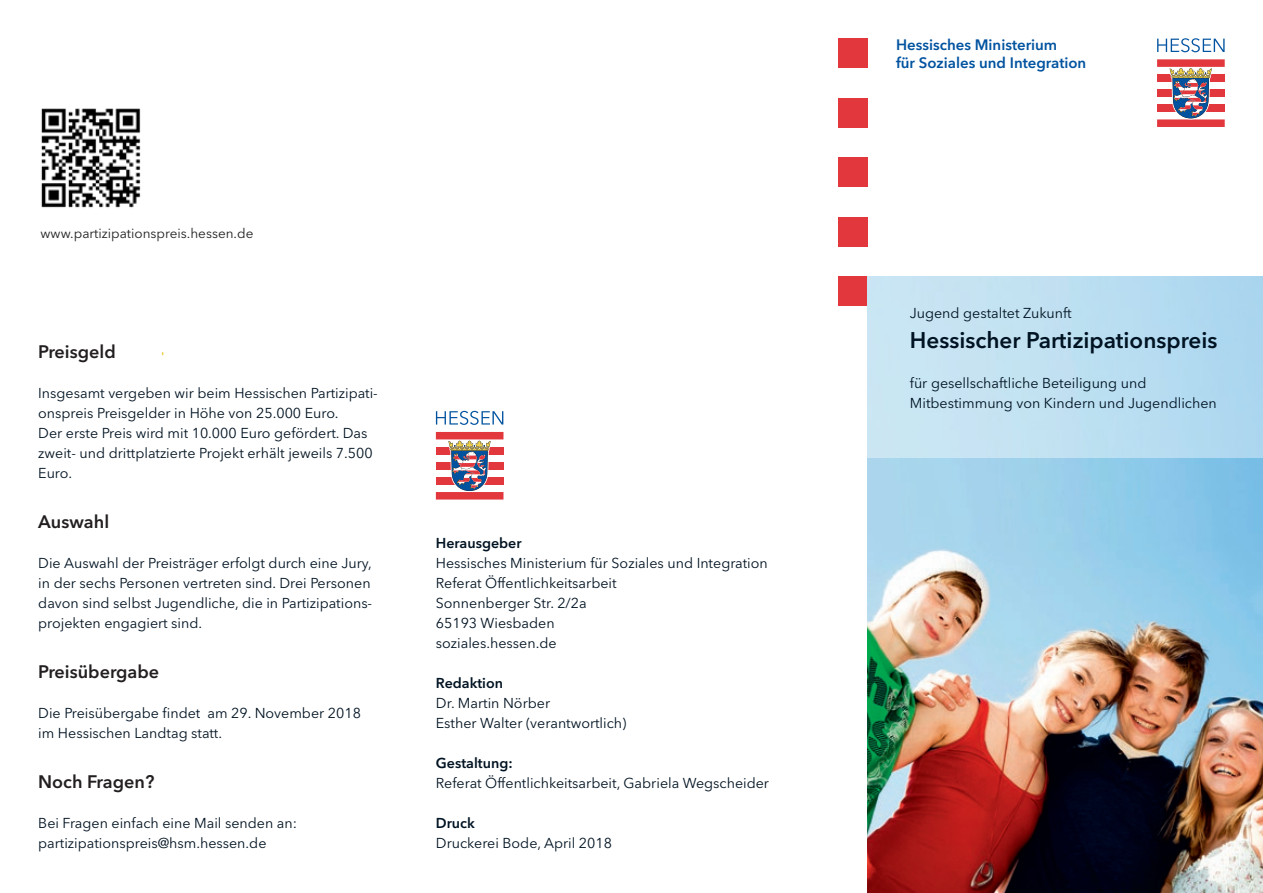
<style>
.page{position:relative;width:1263px;height:893px;background:#fff}
.page>*{position:absolute;margin:0;border:0;box-sizing:border-box;transform-origin:0 0}
.Fliesstext{font:600 22.5px "Avenir Next LT Pro";color:#001322}
.Zwischenüberschrift{font:600 18px "Avenir Next LT Pro";color:#231f20}
.t1{font:600 15px/18px "Avenir Next LT Pro";color:#0153a0}
.Fliesstext-2{font:14.25px/20px "Avenir Next LT Pro";color:#001322}
.Fliesstext-3{font:600 14.25px "Avenir Next LT Pro";color:#001322}
.t2{font:13.5px "Avenir Next LT Pro";color:#231f20}
</style>
<div class="page">
<div style="left:838px;top:38px;width:29px;height:30px;background:#e1373d"></div>
<div style="left:838px;top:98px;width:29px;height:30px;background:#e1373d"></div>
<div style="left:838px;top:157px;width:29px;height:30px;background:#e1373d"></div>
<div style="left:838px;top:217px;width:29px;height:30px;background:#e1373d"></div>
<div style="left:838px;top:276px;width:29px;height:30px;background:#e1373d"></div>
<svg style="left:1157px;top:38px;width:67px;height:14px"></svg>
<svg style="left:1157px;top:59px;width:68px;height:68px"></svg>
<img style="left:41px;top:108px;width:100px;height:100px">
<svg style="left:436px;top:411px;width:67px;height:14px"></svg>
<svg style="left:436px;top:432px;width:67px;height:68px"></svg>
<img style="left:867px;top:458px;width:396px;height:435px">
<div style="left:867px;top:276px;width:396px;height:182px;background:linear-gradient(to right,#cfe8f4,#acd7ef)"></div>
<p class="t2" style="left:41px;top:225px;width:214px">www.partizipationspreis.hessen.de</p>
<p class="Zwischenüberschrift" style="left:38px;top:341px;width:79px">Preisgeld</p>
<p class="Fliesstext-2" style="left:38px;top:383px;width:341px">Insgesamt vergeben wir beim Hessischen Partizipati&shy;onspreis Preisgelder in Höhe von 25.000 Euro.</p>
<p class="Fliesstext-2" style="left:38px;top:423px;width:336px">Der erste Preis wird mit 10.000 Euro gefördert. Das zweit- und drittplatzierte Projekt erhält jeweils 7.500<br>Euro.</p>
<p class="Zwischenüberschrift" style="left:38px;top:511px;width:72px">Auswahl</p>
<p class="Fliesstext-2" style="left:38px;top:553px;width:335px;text-align:justify">Die Auswahl der Preisträger erfolgt durch eine Jury, in der sechs Personen vertreten sind. Drei Personen davon sind selbst Jugendliche, die in Partizipations&shy;projekten engagiert sind.</p>
<p class="Zwischenüberschrift" style="left:38px;top:660px;width:123px">Preisübergabe</p>
<p class="Fliesstext-2" style="left:38px;top:703px;width:324px">Die Preisübergabe findet am 29. November 2018 im Hessischen Landtag statt.</p>
<p class="Zwischenüberschrift" style="left:38px;top:770px;width:118px">Noch Fragen?</p>
<p class="Fliesstext-2" style="left:38px;top:812px;width:260px">Bei Fragen einfach eine Mail senden an:</p>
<p class="Fliesstext-2" style="left:38px;top:832px;width:230px">partizipationspreis@hsm.hessen.de</p>
<p class="Fliesstext-3" style="left:436px;top:534px;width:87px">Herausgeber</p>
<p class="Fliesstext-2" style="left:436px;top:553px;width:333px">Hessisches Ministerium für Soziales und Integration</p>
<p class="Fliesstext-2" style="left:436px;top:573px;width:182px">Referat Öffentlichkeitsarbeit</p>
<p class="Fliesstext-2" style="left:436px;top:593px;width:152px">Sonnenberger Str. 2/2a</p>
<p class="Fliesstext-2" style="left:436px;top:613px;width:120px">65193 Wiesbaden</p>
<p class="Fliesstext-2" style="left:436px;top:633px;width:122px">soziales.hessen.de</p>
<p class="Fliesstext-3" style="left:436px;top:674px;width:69px">Redaktion</p>
<p class="Fliesstext-2" style="left:436px;top:693px;width:192px">Dr. Martin Nörber<br>Esther Walter (verantwortlich)</p>
<p class="Fliesstext-3" style="left:436px;top:754px;width:78px">Gestaltung:</p>
<p class="Fliesstext-2" style="left:436px;top:773px;width:335px">Referat Öffentlichkeitsarbeit, Gabriela Wegscheider</p>
<p class="Fliesstext-3" style="left:436px;top:814px;width:41px">Druck</p>
<p class="Fliesstext-2" style="left:436px;top:832px;width:178px">Druckerei Bode, April 2018</p>
<p class="t1" style="left:896px;top:35px;width:192px">Hessisches Ministerium<br>für Soziales und Integration</p>
<p class="Fliesstext-2" style="left:910px;top:303px;width:163px">Jugend gestaltet Zukunft</p>
<p class="Fliesstext" style="left:910px;top:326px;width:309px">Hessischer Partizipationspreis</p>
<p class="Fliesstext-2" style="left:910px;top:373px;width:308px">für gesellschaftliche Beteiligung und<br>Mitbestimmung von Kindern und Jugendlichen</p>
</div>
